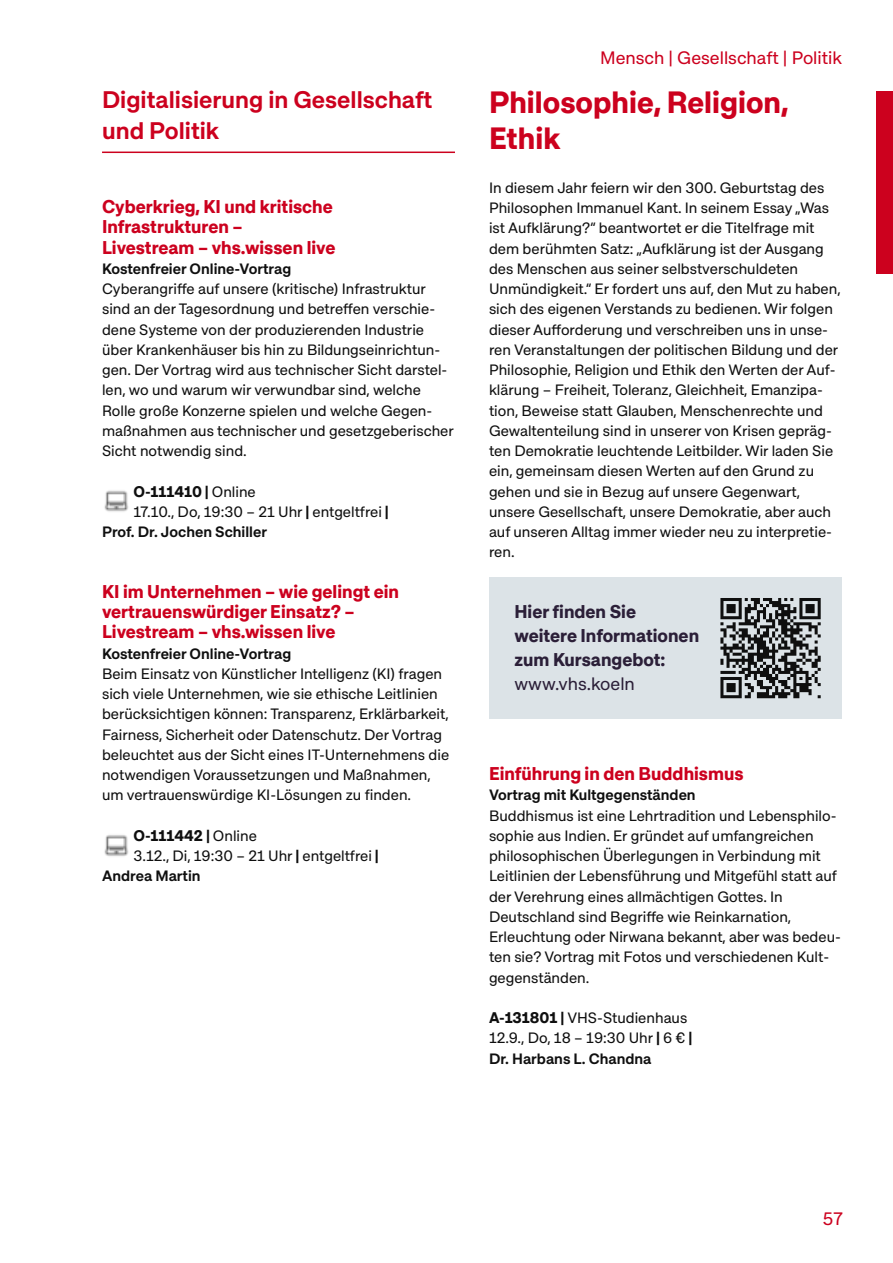
<style>
.page{position:relative;width:893px;height:1263px;background:#fff}
.page>*{position:absolute;margin:0;border:0;box-sizing:border-box;transform-origin:0 0}
.t1{font:30px/36px "font 000000002 c 353 f 82";color:#cc011e}
.t2{font:600 24px/30.3px "Approach Koeln";color:#cc011e}
.t3{font:18px/20.2px "font 000000002 c 353 f 82";color:#cc011e}
.t4{font:18px/24px "font 000000002 c 353 f 82";color:#2b1f38}
.t5{font:18px "Approach Koeln";color:#cc011e}
.t6{font:18px "Approach Koeln";color:#2b1f38}
.t7{font:15px/20.2px "Approach Koeln";color:#0f0f0f}
.t8{font:600 15px "Approach Koeln";color:#0f0f0f}
.t9{font:15px "font 000000002 c 353 f 82";color:#0f0f0f}
.s1{font-family:"Approach Koeln"}
.s2{font-family:"font 000000002 c 353 f 82"}
.s3{font-weight:600}
</style>
<div class="page">
<hr style="left:102px;top:152px;width:353px;height:1px;background:#cc011e">
<img style="left:104px;top:835px;width:25px;height:21px">
<img style="left:104px;top:490px;width:25px;height:22px">
<div style="left:489px;top:577px;width:353px;height:141px;background:#dce3e7"></div>
<svg style="left:720px;top:598px;width:101px;height:100px"></svg>
<div style="left:876px;top:92px;width:17px;height:182px;background:#cc011e"></div>
<h2 class="t2" style="left:102px;top:84px;width:332px">Digitalisierung in Gesellschaft und Politik</h2>
<p class="t3" style="left:102px;top:197px;width:235px">Cyberkrieg, KI und kritische<br>Infrastrukturen –<br>Livestream – vhs.wissen live</p>
<p class="t8" style="left:102px;top:259px;width:191px">Kostenfreier Online-Vortrag</p>
<p class="t7" style="left:102px;top:278px;width:353px">Cyberangriffe auf unsere (kritische) Infrastruktur sind an der Tagesordnung und betreffen verschie&shy;dene Systeme von der produzierenden Industrie über Krankenhäuser bis hin zu Bildungseinrichtun&shy;gen. Der Vortrag wird aus technischer Sicht darstel&shy;len, wo und warum wir verwundbar sind, welche Rolle große Konzerne spielen und welche Gegen&shy;maßnahmen aus technischer und gesetzgeberischer Sicht notwendig sind.</p>
<p class="t9" style="left:133px;top:482px;width:124px">O-111410 | <span class="s1">Online</span></p>
<p class="t7" style="left:102px;top:501px;width:288px;text-indent:31px">17.10., Do, 19:30 – 21 Uhr <span class="s2">|</span> entgeltfrei <span class="s2">|<br></span><span class="s3">Prof. Dr. Jochen Schiller</span></p>
<p class="t3" style="left:102px;top:581px;width:299px">KI im Unternehmen – wie gelingt ein vertrauenswürdiger Einsatz? –<br>Livestream – vhs.wissen live</p>
<p class="t8" style="left:102px;top:644px;width:191px">Kostenfreier Online-Vortrag</p>
<p class="t7" style="left:102px;top:663px;width:349px">Beim Einsatz von Künstlicher Intelligenz (KI) fragen sich viele Unternehmen, wie sie ethische Leitlinien berücksichtigen können: Transparenz, Erklärbarkeit, Fairness, Sicherheit oder Datenschutz. Der Vortrag beleuchtet aus der Sicht eines IT-Unternehmens die notwendigen Voraussetzungen und Maßnahmen, um vertrauenswürdige KI-Lösungen zu finden.</p>
<p class="t9" style="left:133px;top:826px;width:125px">O-111442 | <span class="s1">Online</span></p>
<p class="t7" style="left:102px;top:845px;width:278px;text-indent:31px">3.12., Di, 19:30 – 21 Uhr <span class="s2">|</span> entgeltfrei <span class="s2">|<br></span><span class="s3">Andrea Martin</span></p>
<p class="t5" style="left:600px;top:46px;width:243px">Mensch | Gesellschaft | Politik</p>
<h1 class="t1" style="left:489px;top:84px;width:301px">Philosophie, Religion,<br>Ethik</h1>
<p class="t7" style="left:489px;top:177px;width:353px">In diesem Jahr feiern wir den 300. Geburtstag des Philosophen Immanuel Kant. In seinem Essay „Was ist Aufklärung?“ beantwortet er die Titelfrage mit dem berühmten Satz: „Aufklärung ist der Ausgang des Menschen aus seiner selbstverschuldeten Unmündigkeit.“ Er fordert uns auf, den Mut zu haben, sich des eigenen Verstands zu bedienen. Wir folgen dieser Aufforderung und verschreiben uns in unse&shy;ren Veranstaltungen der politischen Bildung und der Philosophie, Religion und Ethik den Werten der Auf&shy;klärung – Freiheit, Toleranz, Gleichheit, Emanzipa&shy;tion, Beweise statt Glauben, Menschenrechte und Gewaltenteilung sind in unserer von Krisen gepräg&shy;ten Demokratie leuchtende Leitbilder. Wir laden Sie ein, gemeinsam diesen Werten auf den Grund zu gehen und sie in Bezug auf unsere Gegenwart, unsere Gesellschaft, unsere Demokratie, aber auch auf unseren Alltag immer wieder neu zu interpretie&shy;ren.</p>
<p class="t4" style="left:514px;top:600px;width:186px">Hier finden Sie weitere Informationen zum Kursangebot:</p>
<p class="t6" style="left:514px;top:672px;width:122px">www.vhs.koeln</p>
<p class="t3" style="left:489px;top:764px;width:256px">Einführung in den Buddhismus</p>
<p class="t8" style="left:489px;top:785px;width:208px">Vortrag mit Kultgegenständen</p>
<p class="t7" style="left:489px;top:805px;width:353px">Buddhismus ist eine Lehrtradition und Lebensphilo&shy;sophie aus Indien. Er gründet auf umfangreichen philosophischen Überlegungen in Verbindung mit Leitlinien der Lebensführung und Mitgefühl statt auf der Verehrung eines allmächtigen Gottes. In Deutschland sind Begriffe wie Reinkarnation, Erleuchtung oder Nirwana bekannt, aber was bedeu&shy;ten sie? Vortrag mit Fotos und verschiedenen Kult&shy;gegenständen.</p>
<p class="t7" style="left:489px;top:1007px;width:205px"><span class="s2">A-131801 |</span> VHS-Studienhaus<br>12.9., Do, 18 – 19:30 Uhr <span class="s2">|</span> 6 € <span class="s2">|<br></span><span class="s3">Dr. Harbans L. Chandna</span></p>
<p class="t5" style="left:823px;top:1207px;width:21px">57</p>
</div>
